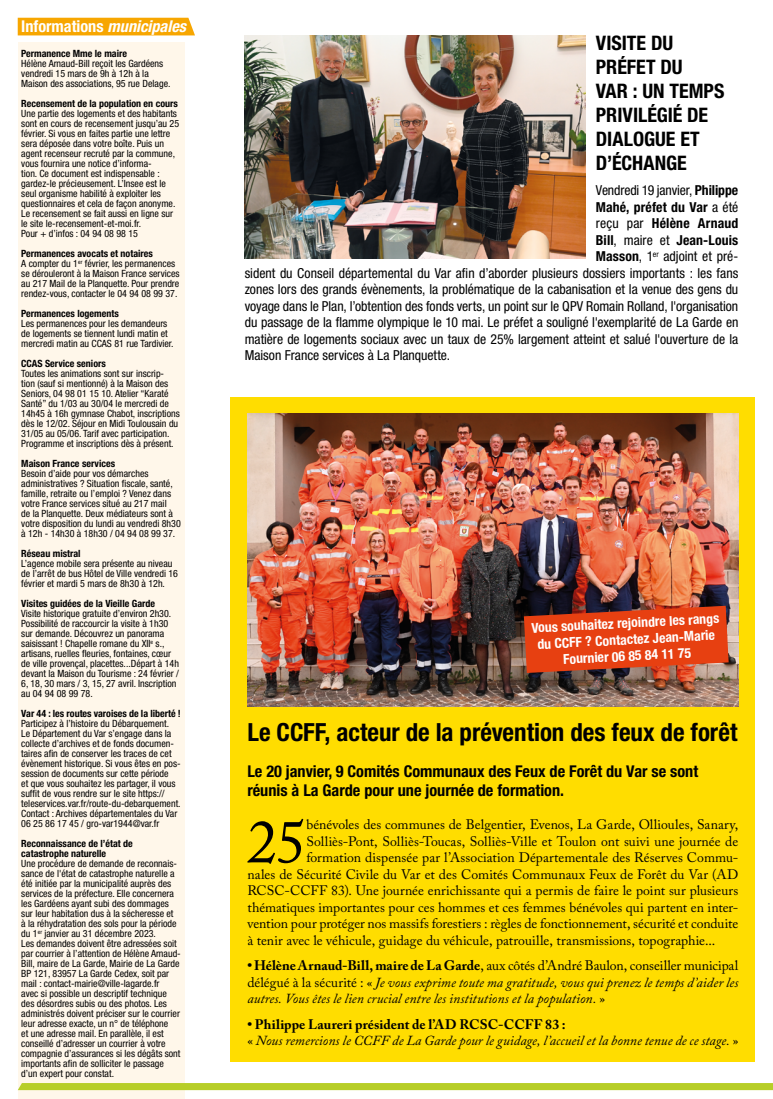
<style>
.page{position:relative;width:773px;height:1099px;background:#fff}
.page>*{position:absolute;margin:0;border:0;box-sizing:border-box;transform-origin:0 0}
.t1{font:60.12px "Adobe Caslon Pro";color:#000}
.t2{font:700 condensed 25px "Helvetica Neue LT Std";color:#000}
.t3{font:700 condensed 20px/24px "Helvetica Neue LT Std";color:#000}
.t4{font:700 condensed 16.25px/19.5px "Helvetica Neue LT Std";color:#000}
.t5{font:700 condensed 16.25px "Helvetica Neue LT Std";color:#fff}
.t6{font:13.75px "Adobe Caslon Pro";color:#000}
.t7{font:condensed 13.75px "Helvetica Neue LT Std";letter-spacing:-.005em;color:#000}
.t8{font:italic 13.75px/16.5px "Adobe Caslon Pro";color:#000;text-align:justify}
.t9{font:700 condensed 13.75px/16.5px "Helvetica Neue LT Std";color:#fff;text-align:center}
.t10{font:700 condensed 13.75px "Helvetica Neue LT Std";letter-spacing:.01em;color:#000}
.t11{font:condensed 10px/10px "Helvetica Neue LT Std";color:#000}
.t12{font:700 condensed 10px/10px "Helvetica Neue LT Std";color:#000}
.s1{font-style:italic}
.s2{font-weight:700}
.s3{font-weight:400}
.s4{font-weight:700;font-style:normal}
.s5{font-style:normal}
</style>
<div class="page">
<div style="left:230px;top:397px;width:525px;height:664px;background:#fd0"></div>
<div style="left:18px;top:43px;width:166px;height:1055px;background:#fff7ea"></div>
<div style="left:18px;top:18px;width:177px;height:17px;background:#f7a600"></div>
<svg style="left:18px;top:1082px;width:754px;height:8px;background:#c0d443"></svg>
<img style="left:247px;top:414px;width:491px;height:292px">
<img style="left:245px;top:35px;width:340px;height:224px">
<svg style="left:523px;top:605px;width:205px;height:68px;background:#d04019"></svg>
<h3 class="t5" style="left:21px;top:16px;width:166px">Informations <span class="s1">municipales</span></h3>
<p class="t12" style="left:21px;top:48px;width:107px">Permanence Mme le maire</p>
<p class="t11" style="left:21px;top:58px;width:151px">Hélène Arnaud-Bill reçoit les Gardéens vendredi 15 mars de 9h à 12h à la<br>Maison des associations, 95 rue Delage.</p>
<p class="t12" style="left:21px;top:98px;width:158px">Recensement de la population en cours</p>
<p class="t11" style="left:21px;top:108px;width:159px">Une partie des logements et des habitants sont en cours de recensement jusqu’au 25 février. Si vous en faites partie une lettre sera déposée dans votre boîte. Puis un agent recenseur recruté par la commune, vous fournira une notice d’informa-<br>tion. Ce document est indispensable : gardez-le précieusement. L’Insee est le seul organisme habilité à exploiter les questionnaires et cela de façon anonyme.<br>Le recensement se fait aussi en ligne sur le site le-recensement-et-moi.fr.<br>Pour + d’infos : 04 94 08 98 15</p>
<p class="t11" style="left:21px;top:248px;width:160px"><span class="s2">Permanences avocats et notaires<br></span>A compter du 1<sup>er</sup> février, les permanences se dérouleront à la Maison France services au 217 Mail de la Planquette. Pour prendre rendez-vous, contacter le 04 94 08 99 37.</p>
<p class="t12" style="left:21px;top:308px;width:99px">Permanences logements</p>
<p class="t11" style="left:21px;top:318px;width:154px">Les permanences pour les demandeurs de logements se tiennent lundi matin et mercredi matin au CCAS 81 rue Tardivier.</p>
<p class="t12" style="left:21px;top:358px;width:86px">CCAS Service seniors</p>
<p class="t11" style="left:21px;top:368px;width:160px">Toutes les animations sont sur inscrip&shy;tion (sauf si mentionné) à la Maison des Seniors, 04 98 01 15 10. Atelier “Karaté Santé” du 1/03 au 30/04 le mercredi de 14h45 à 16h gymnase Chabot, inscriptions dès le 12/02. Séjour en Midi Toulousain du 31/05 au 05/06. Tarif avec participation.<br>Programme et inscriptions dès à présent.</p>
<p class="t12" style="left:21px;top:458px;width:95px">Maison France services</p>
<p class="t11" style="left:21px;top:468px;width:161px">Besoin d’aide pour vos démarches administratives ? Situation fiscale, santé, famille, retraite ou l’emploi ? Venez dans votre France services situé au 217 mail<br>de la Planquette. Deux médiateurs sont à votre disposition du lundi au vendredi 8h30 à 12h - 14h30 à 18h30 / 04 94 08 99 37.</p>
<p class="t12" style="left:21px;top:548px;width:61px">Réseau mistral</p>
<p class="t11" style="left:21px;top:558px;width:158px">L’agence mobile sera présente au niveau de l’arrêt de bus Hôtel de Ville vendredi 16 février et mardi 5 mars de 8h30 à 12h.</p>
<p class="t12" style="left:21px;top:598px;width:135px">Visites guidées de la Vieille Garde</p>
<p class="t11" style="left:21px;top:608px;width:159px">Visite historique gratuite d’environ 2h30.<br>Possibilité de raccourcir la visite à 1h30 sur demande. Découvrez un panorama saisissant ! Chapelle romane du XII<sup>e</sup> s., artisans, ruelles fleuries, fontaines, cœur de ville provençal, placettes...Départ à 14h devant la Maison du Tourisme : 24 février / 6, 18, 30 mars / 3, 15, 27 avril. Inscription au 04 94 08 99 78.</p>
<p class="t12" style="left:21px;top:708px;width:161px">Var 44 : les routes varoises de la liberté !</p>
<p class="t11" style="left:21px;top:718px;width:161px">Participez à l’histoire du Débarquement.<br>Le Département du Var s’engage dans la collecte d’archives et de fonds documen&shy;taires afin de conserver les traces de cet évènement historique. Si vous êtes en pos&shy;session de documents sur cette période<br>et que vous souhaitez les partager, il vous suffit de vous rendre sur le site https:// teleservices.var.fr/route-du-debarquement.<br>Contact : Archives départementales du Var 06 25 86 17 45 / gro-var1944@var.fr</p>
<p class="t12" style="left:21px;top:838px;width:113px">Reconnaissance de l’état de catastrophe naturelle</p>
<p class="t11" style="left:21px;top:858px;width:161px">Une procédure de demande de reconnais&shy;sance de l'état de catastrophe naturelle a été initiée par la municipalité auprès des services de la préfecture. Elle concernera les Gardéens ayant subi des dommages sur leur habitation dus à la sécheresse et<br>à la réhydratation des sols pour la période du 1<sup>er</sup> janvier au 31 décembre 2023.<br>Les demandes doivent être adressées soit par courrier à l’attention de Hélène Arnaud-Bill, maire de La Garde, Mairie de La Garde BP 121, 83957 La Garde Cedex, soit par mail : contact-mairie@ville-lagarde.fr<br>avec si possible un descriptif technique des désordres subis ou des photos. Les administrés doivent préciser sur le courrier leur adresse exacte, un n° de téléphone<br>et une adresse mail. En parallèle, il est conseillé d’adresser un courrier à votre compagnie d’assurances si les dégâts sont importants afin de solliciter le passage d’un expert pour constat.</p>
<h3 class="t3" style="left:596px;top:30px;width:130px">VISITE DU<br>PRÉFET DU<br>VAR : UN TEMPS<br>PRIVILÉGIÉ DE<br>DIALOGUE ET<br>D’ÉCHANGE</h3>
<h3 class="t7" style="left:596px;top:182px;width:144px">Vendredi 19 janvier, <span class="s2">Philippe</span></h3>
<h3 class="t10" style="left:596px;top:198px;width:144px">Mahé, préfet du Var <span class="s3">a été</span></h3>
<h3 class="t10" style="left:596px;top:215px;width:144px"><span class="s3">reçu par</span> Hélène Arnaud</h3>
<h3 class="t10" style="left:596px;top:231px;width:144px">Bill<span class="s3">, maire et</span> Jean-Louis</h3>
<h3 class="t7" style="left:596px;top:248px;width:144px"><span class="s2">Masson</span>, 1<sup>er</sup> adjoint et pré-</h3>
<h3 class="t7" style="left:245px;top:265px;width:495px">sident du Conseil départemental du Var afin d’aborder plusieurs dossiers importants : les fans</h3>
<h3 class="t7" style="left:245px;top:281px;width:495px">zones lors des grands évènements, la problématique de la cabanisation et la venue des gens du</h3>
<h3 class="t7" style="left:245px;top:298px;width:495px">voyage dans le Plan, l’obtention des fonds verts, un point sur le QPV Romain Rolland, l'organisation</h3>
<h3 class="t7" style="left:245px;top:314px;width:495px">du passage de la flamme olympique le 10 mai. Le préfet a souligné l'exemplarité de La Garde en</h3>
<h3 class="t7" style="left:245px;top:331px;width:495px">matière de logements sociaux avec un taux de 25% largement atteint et salué l'ouverture de la</h3>
<h3 class="t7" style="left:245px;top:347px;width:207px">Maison France services à La Planquette.</h3>
<h3 class="t9" style="left:531px;top:619px;width:189px;rotate:-3deg">Vous souhaitez rejoindre les rangs du CCFF ? Contactez Jean-Marie<br>Fournier 06 85 84 11 75</h3>
<h2 class="t2" style="left:247px;top:716px;width:491px">Le CCFF, acteur de la prévention des feux de forêt</h2>
<h3 class="t4" style="left:247px;top:761px;width:452px">Le 20 janvier, 9 Comités Communaux des Feux de Forêt du Var se sont réunis à La Garde pour une journée de formation.</h3>
<h1 class="t1" style="left:247px;top:806px;width:61px">25</h1>
<h3 class="t6" style="left:306px;top:816px;width:433px">bénévoles des communes de Belgentier, Evenos, La Garde, Ollioules, Sanary,</h3>
<h3 class="t6" style="left:306px;top:833px;width:433px">Solliès-Pont, Solliès-Toucas, Solliès-Ville et Toulon ont suivi une journée de</h3>
<h3 class="t6" style="left:306px;top:849px;width:433px">formation dispensée par l’Association Départementale des Réserves Commu-</h3>
<h3 class="t6" style="left:247px;top:866px;width:492px">nales de Sécurité Civile du Var et des Comités Communaux Feux de Forêt du Var (AD</h3>
<h3 class="t6" style="left:247px;top:882px;width:492px">RCSC-CCFF 83). Une journée enrichissante qui a permis de faire le point sur plusieurs</h3>
<h3 class="t6" style="left:247px;top:899px;width:492px">thématiques importantes pour ces hommes et ces femmes bénévoles qui partent en inter-</h3>
<h3 class="t6" style="left:247px;top:915px;width:492px">vention pour protéger nos massifs forestiers : règles de fonctionnement, sécurité et conduite</h3>
<h3 class="t6" style="left:247px;top:932px;width:469px">à tenir avec le véhicule, guidage du véhicule, patrouille, transmissions, topographie...</h3>
<p class="t8" style="left:247px;top:957px;width:492px"><span class="s4">• Hélène Arnaud-Bill, maire de La Garde</span><span class="s5">, aux côtés d’André Baulon, conseiller municipal délégué à la sécurité : «</span> Je vous exprime toute ma gratitude, vous qui prenez le temps d’aider les autres. Vous êtes le lien crucial entre les institutions et la population. <span class="s5">»</span></p>
<h3 class="t8" style="left:247px;top:1015px;width:492px"><span class="s4">• Philippe Laureri président de l’AD RCSC-CCFF 83 :<br></span><span class="s5">«</span> Nous remercions le CCFF de La Garde pour le guidage, l’accueil et la bonne tenue de ce stage. <span class="s5">»</span></h3>
</div>
